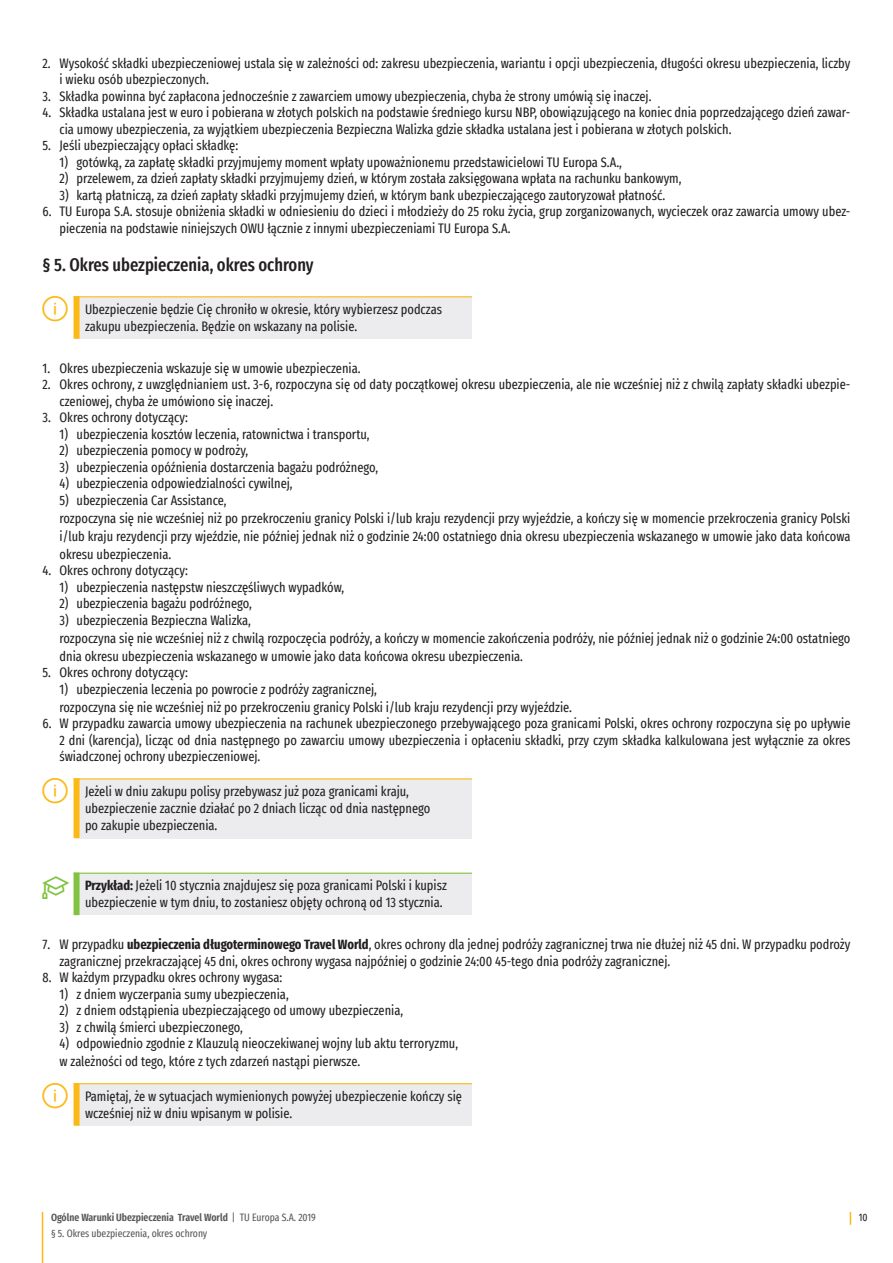
<style>
.page{position:relative;width:893px;height:1263px;background:#fff}
.page>*{position:absolute;margin:0;border:0;box-sizing:border-box;transform-origin:0 0}
.t1{font:500 extra-condensed 18px "Fira Sans";color:#231f20}
.t2{font:extra-condensed 13.5px/16.5px "Fira Sans";color:#231f20}
.t3{font:600 extra-condensed 10.5px "Fira Sans";color:#57585a}
.t4{font:extra-condensed 10.5px "Fira Sans";color:#57585a}
.t5{font:extra-condensed 10.5px "Fira Sans";color:#231f20}
.s1{font-family:"Segoe MDL2 Assets";font-stretch:normal;font-size:27px;color:#81c340}
.s2{font-weight:700}
.s3{font-weight:400}
</style>
<div class="page">
<svg style="left:850px;top:1212px;width:1px;height:13px"></svg>
<hr style="left:42px;top:1212px;width:1px;height:51px;background:#fcb814">
<div style="left:77px;top:297px;width:395px;height:42px;background:#ececee"></div>
<div style="left:74px;top:296px;width:6px;height:43px;background:#fcb814"></div>
<hr style="left:74px;top:296px;width:398px;height:1px;background:#fcb814">
<div style="left:77px;top:779px;width:395px;height:59px;background:#ececee"></div>
<div style="left:74px;top:778px;width:6px;height:60px;background:#fcb814"></div>
<hr style="left:74px;top:778px;width:398px;height:1px;background:#fcb814">
<div style="left:77px;top:873px;width:395px;height:42px;background:#ececee"></div>
<div style="left:74px;top:873px;width:6px;height:42px;background:#81c340"></div>
<hr style="left:74px;top:873px;width:398px;height:1px;background:#81c340">
<div style="left:77px;top:1084px;width:395px;height:42px;background:#ececee"></div>
<div style="left:74px;top:1083px;width:6px;height:43px;background:#fcb814"></div>
<hr style="left:74px;top:1083px;width:398px;height:1px;background:#fcb814">
<p class="t2" style="left:60px;top:55px;width:792px;text-indent:-17px">2. Wysokość składki ubezpieczeniowej ustala się w zależności od: zakresu ubezpieczenia, wariantu i opcji ubezpieczenia, długości okresu ubezpieczenia, liczby i wieku osób ubezpieczonych.</p>
<p class="t2" style="left:43px;top:88px;width:611px">3. Składka powinna być zapłacona jednocześnie z zawarciem umowy ubezpieczenia, chyba że strony umówią się inaczej.</p>
<p class="t2" style="left:60px;top:104px;width:792px;text-indent:-17px">4. Składka ustalana jest w euro i pobierana w złotych polskich na podstawie średniego kursu NBP, obowiązującego na koniec dnia poprzedzającego dzień zawar&shy;cia umowy ubezpieczenia, za wyjątkiem ubezpieczenia Bezpieczna Walizka gdzie składka ustalana jest i pobierana w złotych polskich.</p>
<p class="t2" style="left:43px;top:137px;width:197px">5. Jeśli ubezpieczający opłaci składkę:</p>
<p class="t2" style="left:60px;top:154px;width:564px">1) gotówką, za zapłatę składki przyjmujemy moment wpłaty upoważnionemu przedstawicielowi TU Europa S.A.,</p>
<p class="t2" style="left:60px;top:170px;width:623px">2) przelewem, za dzień zapłaty składki przyjmujemy dzień, w którym została zaksięgowana wpłata na rachunku bankowym,</p>
<p class="t2" style="left:60px;top:187px;width:607px">3) kartą płatniczą, za dzień zapłaty składki przyjmujemy dzień, w którym bank ubezpieczającego zautoryzował płatność.</p>
<p class="t2" style="left:60px;top:203px;width:792px;text-indent:-17px">6. TU Europa S.A. stosuje obniżenia składki w odniesieniu do dzieci i młodzieży do 25 roku życia, grup zorganizowanych, wycieczek oraz zawarcia umowy ubez&shy;pieczenia na podstawie niniejszych OWU łącznie z innymi ubezpieczeniami TU Europa S.A.</p>
<h1 class="t1" style="left:43px;top:250px;width:273px">§ 5. Okres ubezpieczenia, okres ochrony</h1>
<p class="t2" style="left:85px;top:300px;width:358px;line-height:17.2px">Ubezpieczenie będzie Cię chroniło w okresie, który wybierzesz podczas zakupu ubezpieczenia. Będzie on wskazany na polisie.</p>
<p class="t2" style="left:43px;top:360px;width:320px">1. Okres ubezpieczenia wskazuje się w umowie ubezpieczenia.</p>
<p class="t2" style="left:60px;top:376px;width:792px;text-indent:-17px">2. Okres ochrony, z uwzględnianiem ust. 3-6, rozpoczyna się od daty początkowej okresu ubezpieczenia, ale nie wcześniej niż z chwilą zapłaty składki ubezpie&shy;czeniowej, chyba że umówiono się inaczej.</p>
<p class="t2" style="left:43px;top:409px;width:147px">3. Okres ochrony dotyczący:</p>
<p class="t2" style="left:60px;top:426px;width:312px">1) ubezpieczenia kosztów leczenia, ratownictwa i transportu,</p>
<p class="t2" style="left:60px;top:442px;width:190px">2) ubezpieczenia pomocy w podroży,</p>
<p class="t2" style="left:60px;top:459px;width:320px">3) ubezpieczenia opóźnienia dostarczenia bagażu podróżnego,</p>
<p class="t2" style="left:60px;top:475px;width:235px">4) ubezpieczenia odpowiedzialności cywilnej,</p>
<p class="t2" style="left:60px;top:491px;width:792px;line-height:18px">5) ubezpieczenia Car Assistance,<br>rozpoczyna się nie wcześniej niż po przekroczeniu granicy Polski i/lub kraju rezydencji przy wyjeździe, a kończy się w momencie przekroczenia granicy Polski i/lub kraju rezydencji przy wjeździe, nie później jednak niż o godzinie 24:00 ostatniego dnia okresu ubezpieczenia wskazanego w umowie jako data końcowa okresu ubezpieczenia.</p>
<p class="t2" style="left:43px;top:562px;width:147px">4. Okres ochrony dotyczący:</p>
<p class="t2" style="left:60px;top:579px;width:286px">1) ubezpieczenia następstw nieszczęśliwych wypadków,</p>
<p class="t2" style="left:60px;top:595px;width:194px">2) ubezpieczenia bagażu podróżnego,</p>
<p class="t2" style="left:60px;top:611px;width:792px;line-height:18px">3) ubezpieczenia Bezpieczna Walizka,<br>rozpoczyna się nie wcześniej niż z chwilą rozpoczęcia podróży, a kończy w momencie zakończenia podróży, nie później jednak niż o godzinie 24:00 ostatniego dnia okresu ubezpieczenia wskazanego w umowie jako data końcowa okresu ubezpieczenia.</p>
<p class="t2" style="left:43px;top:664px;width:147px">5. Okres ochrony dotyczący:</p>
<p class="t2" style="left:60px;top:680px;width:514px;line-height:18px">1) ubezpieczenia leczenia po powrocie z podróży zagranicznej,<br>rozpoczyna się nie wcześniej niż po przekroczeniu granicy Polski i/lub kraju rezydencji przy wyjeździe.</p>
<p class="t2" style="left:60px;top:715px;width:792px;text-align:justify;text-indent:-17px">6. W przypadku zawarcia umowy ubezpieczenia na rachunek ubezpieczonego przebywającego poza granicami Polski, okres ochrony rozpoczyna się po upływie 2 dni (karencja), licząc od dnia następnego po zawarciu umowy ubezpieczenia i opłaceniu składki, przy czym składka kalkulowana jest wyłącznie za okres świadczonej ochrony ubezpieczeniowej.</p>
<p class="t2" style="left:85px;top:782px;width:347px;line-height:17.2px">Jeżeli w dniu zakupu polisy przebywasz już poza granicami kraju, ubezpieczenie zacznie działać po 2 dniach licząc od dnia następnego po zakupie ubezpieczenia.</p>
<p class="t2" style="left:85px;top:876px;width:363px;line-height:17.2px;text-indent:-43px"><span class="s1">ë</span> <span class="s2">Przykład:</span> Jeżeli 10 stycznia znajdujesz się poza granicami Polski i kupisz ubezpieczenie w tym dniu, to zostaniesz objęty ochroną od 13 stycznia.</p>
<p class="t2" style="left:60px;top:936px;width:792px;text-indent:-17px">7. W przypadku <span class="s2">ubezpieczenia długoterminowego Travel World</span>, okres ochrony dla jednej podróży zagranicznej trwa nie dłużej niż 45 dni. W przypadku podroży zagranicznej przekraczającej 45 dni, okres ochrony wygasa najpóźniej o godzinie 24:00 45-tego dnia podróży zagranicznej.</p>
<p class="t2" style="left:43px;top:969px;width:241px">8. W każdym przypadku okres ochrony wygasa:</p>
<p class="t2" style="left:60px;top:985px;width:231px">1) z dniem wyczerpania sumy ubezpieczenia,</p>
<p class="t2" style="left:60px;top:1002px;width:345px">2) z dniem odstąpienia ubezpieczającego od umowy ubezpieczenia,</p>
<p class="t2" style="left:60px;top:1018px;width:185px">3) z chwilą śmierci ubezpieczonego,</p>
<p class="t2" style="left:60px;top:1034px;width:400px;line-height:18px">4) odpowiednio zgodnie z Klauzulą nieoczekiwanej wojny lub aktu terroryzmu, w zależności od tego, które z tych zdarzeń nastąpi pierwsze.</p>
<p class="t2" style="left:85px;top:1087px;width:378px;line-height:17.2px">Pamiętaj, że w sytuacjach wymienionych powyżej ubezpieczenie kończy się wcześniej niż w dniu wpisanym w polisie.</p>
<p class="t3" style="left:51px;top:1209px;width:266px">Ogólne Warunki Ubezpieczenia Travel World <span class="s3">| TU Europa S.A. 2019</span></p>
<p class="t5" style="left:859px;top:1210px;width:10px">10</p>
<p class="t4" style="left:51px;top:1225px;width:158px">§ 5. Okres ubezpieczenia, okres ochrony</p>
</div>
